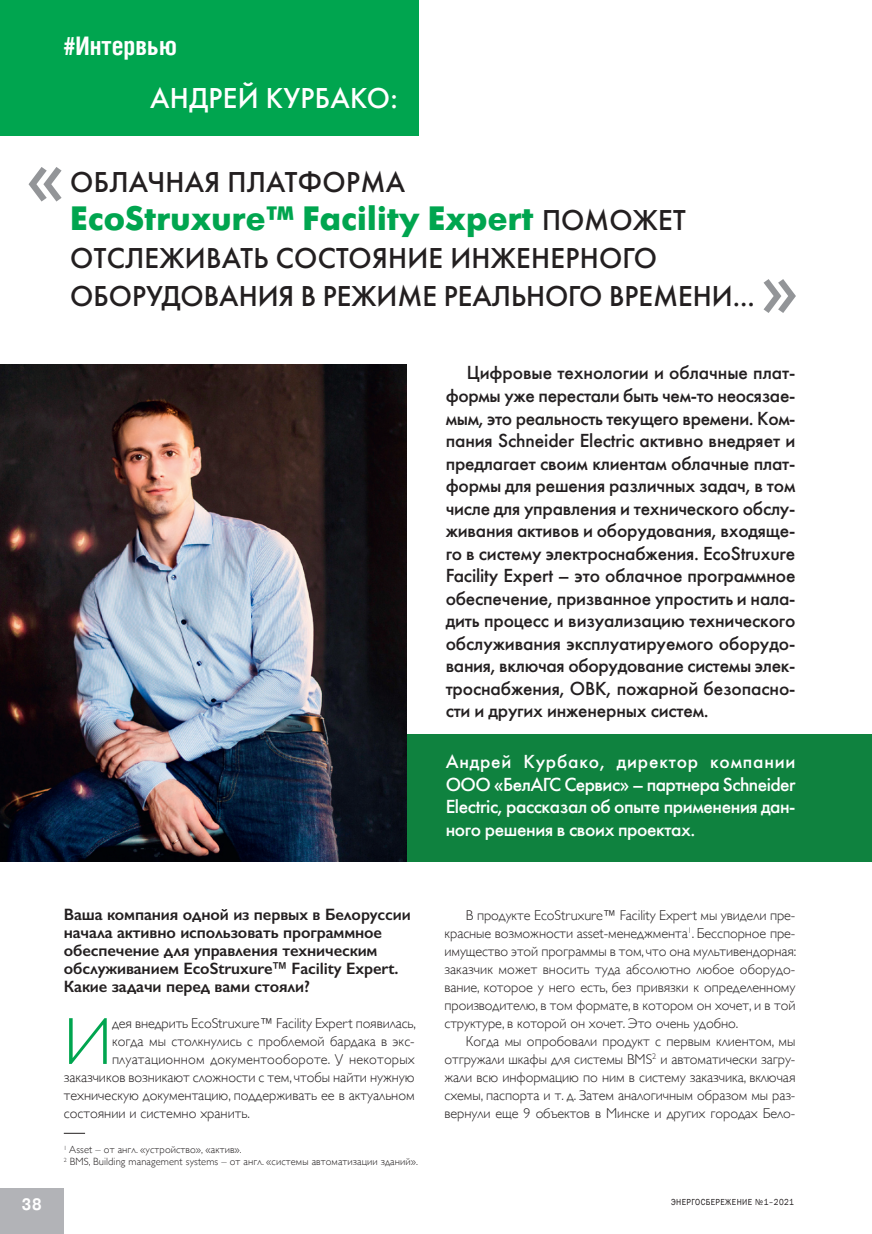
<style>
.page{position:relative;width:872px;height:1234px;background:#fff}
.page>*{position:absolute;margin:0;border:0;box-sizing:border-box;transform-origin:0 0}
._0_Zagolovok{font:76.5px "Futuris C";color:#939598}
._0_Zagolovok-2{font:75px "Futuris C";color:#939598}
._1_Preambula_new{font:300 67.05px "Gill Sans";color:#00a54f}
._0_Zagolovok-3{font:700 33.75px "Futuris C";letter-spacing:.01em;color:#00a54f}
._0_Zagolovok-4{font:28.5px/38px "Futuris C";letter-spacing:.01em;color:#231f20}
._0_Zagolovok-5{font:28.5px "Futuris C";letter-spacing:.01em;color:#fff}
._0_Zagolovok-6{font:700 25.5px "Helios Cond";color:#fff}
._0_Main_text{font:18.75px/22.5px "Futuris C";letter-spacing:-.01em;color:#231f20;text-align:justify}
._0_Main_text-2{font:18.75px/22.5px "Futuris C";letter-spacing:-.02em;color:#fff;text-align:justify}
._0_Main_text-3{font:600 16.5px/18px "Gill Sans";letter-spacing:-.005em;color:#231f20}
.t1{font:700 16.5px "Pragmatica";color:#fff;scale:.89 1}
._1_Preambula_new-2{font:300 14.25px/18px "Gill Sans";letter-spacing:-.005em;color:#231f20;text-align:justify}
._1_Preambula_new-3{font:300 14.25px "Gill Sans";letter-spacing:.015em;color:#231f20}
._0_Main_text-4{font:300 10.5px "Gill Sans";letter-spacing:.01em;color:#231f20}
.t2{font:9px "Franklin Gothic";letter-spacing:.05em;color:#231f20;scale:.89 1}
.s1{font-weight:400;font-size:28.5px;color:#231f20}
</style>
<div class="page">
<div style="left:85px;top:733px;width:787px;height:128px;background:#0f823f"></div>
<img style="left:0;top:364px;width:406px;height:497px">
<div style="left:0;top:1188px;width:64px;height:45px;background:#b2b3b7"></div>
<div style="left:0;top:0;width:418px;height:135px;background:#00a54f"></div>
<svg style="left:64px;top:1132px;width:21px;height:1px"></svg>
<p class="_0_Zagolovok-6" style="left:64px;top:30px;width:115px">#Интервью</p>
<p class="_0_Zagolovok-5" style="left:150px;top:81px;width:249px">АНДРЕЙ КУРБАКО:</p>
<p class="_0_Zagolovok" style="left:26px;top:129px;width:42px">«</p>
<p class="_0_Zagolovok-4" style="left:70px;top:164px;width:336px">ОБЛАЧНАЯ ПЛАТФОРМА</p>
<p class="_0_Zagolovok-3" style="left:70px;top:200px;width:617px">EcoStruxure™ Facility Expert <span class="s1">ПОМОЖЕТ</span></p>
<p class="_0_Zagolovok-4" style="left:70px;top:239px;width:686px">ОТСЛЕЖИВАТЬ СОСТОЯНИЕ ИНЖЕНЕРНОГО<br>ОБОРУДОВАНИЯ В РЕЖИМЕ РЕАЛЬНОГО ВРЕМЕНИ…</p>
<p class="_0_Zagolovok-2" style="left:799px;top:350px;width:41px;rotate:-180deg">«</p>
<p class="_0_Main_text" style="left:445px;top:361px;width:351px;text-indent:21px">Цифровые технологии и облачные плат&shy;формы уже перестали быть чем-то неосязае&shy;мым, это реальность текущего времени. Ком&shy;пания Schneider Electric активно внедряет и предлагает своим клиентам облачные плат&shy;формы для решения различных задач, в том числе для управления и технического обслу&shy;живания активов и оборудования, входяще&shy;го в систему электроснабжения. EcoStruxure Facility Expert – это облачное программное обеспечение, призванное упростить и нала&shy;дить процесс и визуализацию технического обслуживания эксплуатируемого оборудо&shy;вания, включая оборудование системы элек&shy;троснабжения, ОВК, пожарной безопасно&shy;сти и других инженерных систем.</p>
<p class="_0_Main_text-2" style="left:445px;top:750px;width:351px">Андрей Курбако, директор компании ООО «БелАГС Сервис» – партнера Schneider Electric, рассказал об опыте применения дан&shy;ного решения в своих проектах.</p>
<p class="t1" style="left:22px;top:1193px;width:24px">38</p>
<p class="_0_Main_text-3" style="left:64px;top:904px;width:348px">Ваша компания одной из первых в Белоруссии начала активно использовать программное обеспечение для управления техническим обслуживанием EcoStruxure™ Facility Expert.<br>Какие задачи перед вами стояли?</p>
<p class="_1_Preambula_new" style="left:64px;top:988px;width:50px">И</p>
<p class="_1_Preambula_new-2" style="left:112px;top:1013px;width:305px">дея внедрить EcoStruxure™ Facility Expert появилась,</p>
<p class="_1_Preambula_new-2" style="left:112px;top:1031px;width:304px">когда мы столкнулись c проблемой бардака в экс-</p>
<p class="_1_Preambula_new-3" style="left:112px;top:1047px;width:304px">плуатационном документообороте. У некоторых</p>
<p class="_1_Preambula_new-2" style="left:64px;top:1067px;width:352px">заказчиков возникают сложности с тем, чтобы найти нужную</p>
<p class="_1_Preambula_new-2" style="left:64px;top:1085px;width:352px">техническую документацию, поддерживать ее в актуальном</p>
<p class="_1_Preambula_new-2" style="left:64px;top:1103px;width:188px">состоянии и системно хранить.</p>
<p class="_0_Main_text-4" style="left:64px;top:1141px;width:179px"><sup>1</sup> Asset – от англ. «устройство», «актив».</p>
<p class="_0_Main_text-4" style="left:64px;top:1153px;width:356px"><sup>2</sup> BMS, Building management systems – от англ. «системы автоматизации зданий».</p>
<p class="_1_Preambula_new-2" style="left:444px;top:905px;width:353px;text-indent:21px">В продукте EcoStruxure™ Facility Expert мы увидели пре&shy;красные возможности asset-менеджмента<sup>1</sup>. Бесспорное пре&shy;имущество этой программы в том, что она мультивендорная: заказчик может вносить туда абсолютно любое оборудо&shy;вание, которое у него есть, без привязки к определенному производителю, в том формате, в котором он хочет, и в той структуре, в которой он хочет. Это очень удобно.</p>
<p class="_1_Preambula_new-2" style="left:444px;top:1031px;width:352px;text-indent:21px">Когда мы опробовали продукт с первым клиентом, мы отгружали шкафы для системы BMS<sup>2</sup> и автоматически загру&shy;жали всю информацию по ним в систему заказчика, включая схемы, паспорта и т. д. Затем аналогичным образом мы раз&shy;вернули еще 9 объектов в Минске и других городах Бело-</p>
<p class="t2" style="left:671px;top:1196px;width:139px">ЭНЕРГОСБЕРЕЖЕНИЕ №1–2021</p>
</div>
